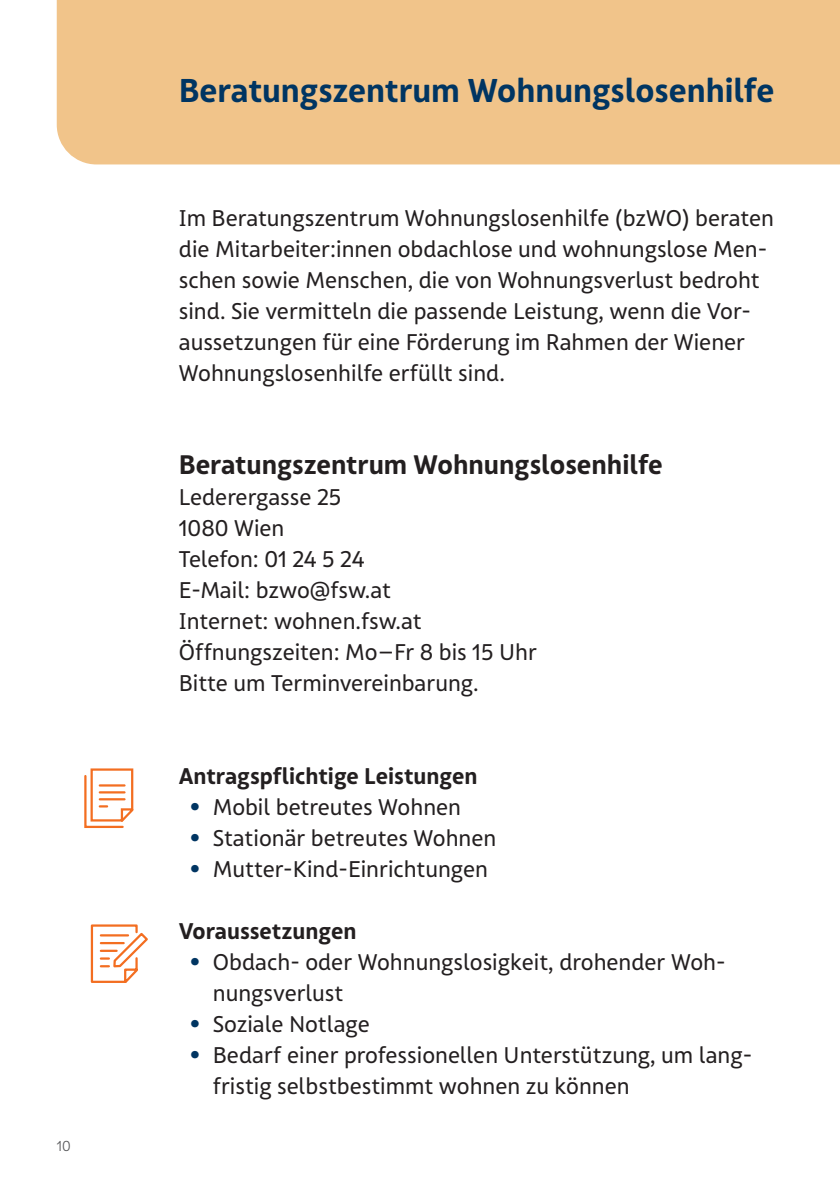
<style>
.page{position:relative;width:840px;height:1191px;background:#fff}
.page>*{position:absolute;margin:0;border:0;box-sizing:border-box;transform-origin:0 0}
.t1{font:700 32px "FSW Sans Pro";color:#003562}
.t2{font:700 26px "FSW Sans Pro";color:#231f20}
.t3{font:22px/31px "FSW Sans Pro";color:#231f20}
.t4{font:700 22px "FSW Sans Pro";color:#231f20}
.t5{font:300 14px "FSW Sans Pro";color:#57585a}
.s1{font-weight:800;color:#003562}
</style>
<div class="page">
<div style="left:57px;top:0;width:782px;height:164px;background:#f1c48a"></div>
<svg style="left:90px;top:924px;width:58px;height:59px"></svg>
<svg style="left:84px;top:768px;width:50px;height:60px"></svg>
<p class="t5" style="left:57px;top:1138px;width:15px">10</p>
<h1 class="t1" style="left:179px;top:70px;width:596px">Beratungszentrum Wohnungslosenhilfe</h1>
<p class="t3" style="left:179px;top:203px;width:596px">Im Beratungszentrum Wohnungslosenhilfe (bzWO) beraten die Mitarbeiter:innen obdachlose und wohnungslose Men&shy;schen sowie Menschen, die von Wohnungsverlust bedroht sind. Sie vermitteln die passende Leistung, wenn die Vor&shy;aussetzungen für eine Förderung im Rahmen der Wiener Wohnungslosenhilfe erfüllt sind.</p>
<p class="t2" style="left:179px;top:448px;width:485px">Beratungszentrum Wohnungslosenhilfe</p>
<p class="t3" style="left:179px;top:482px;width:359px">Lederergasse 25<br>1080 Wien<br>Telefon: 01 24 5 24<br>E-Mail: bzwo@fsw.at<br>Internet: wohnen.fsw.at<br>Öffnungszeiten: Mo–Fr 8 bis 15 Uhr<br>Bitte um Terminvereinbarung.</p>
<p class="t4" style="left:179px;top:762px;width:300px">Antragspflichtige Leistungen</p>
<p class="t3" style="left:190px;top:792px;width:272px"><span class="s1">•</span> Mobil betreutes Wohnen</p>
<p class="t3" style="left:190px;top:823px;width:307px"><span class="s1">•</span> Stationär betreutes Wohnen</p>
<p class="t3" style="left:190px;top:854px;width:299px"><span class="s1">•</span> Mutter-Kind-Einrichtungen</p>
<p class="t4" style="left:179px;top:917px;width:179px">Voraussetzungen</p>
<p class="t3" style="left:213px;top:947px;width:514px;text-indent:-23px"><span class="s1">•</span> Obdach- oder Wohnungslosigkeit, drohender Woh&shy;nungsverlust</p>
<p class="t3" style="left:190px;top:1009px;width:181px"><span class="s1">•</span> Soziale Notlage</p>
<p class="t3" style="left:213px;top:1040px;width:540px;text-indent:-23px"><span class="s1">•</span> Bedarf einer professionellen Unterstützung, um lang&shy;fristig selbstbestimmt wohnen zu können</p>
</div>
